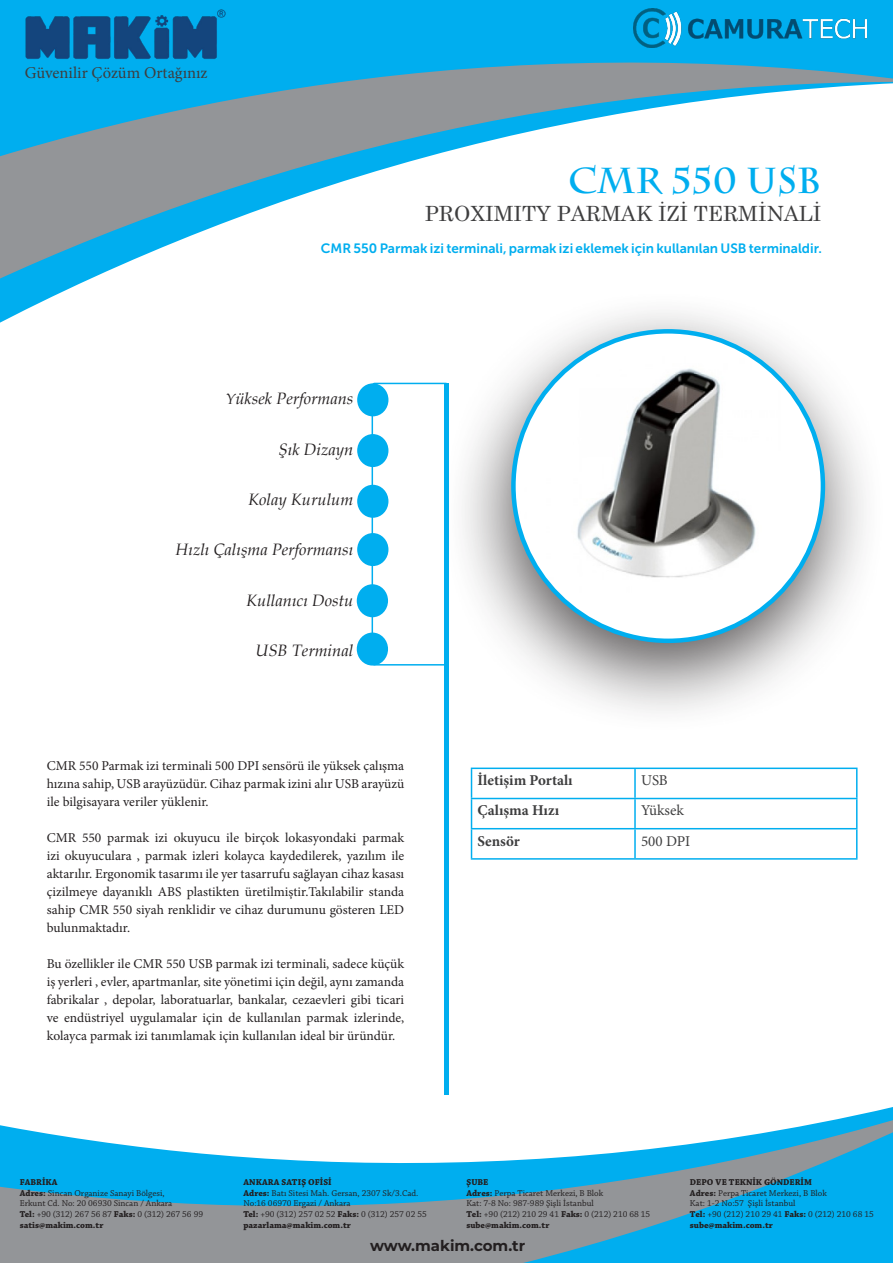
<style>
.page{position:relative;width:893px;height:1263px;background:#fff}
.page>*{position:absolute;margin:0;border:0;box-sizing:border-box;transform-origin:0 0}
.t1{font:700 36px "Charlemagne Std";color:#00aeef}
.t2{font:21px "Century Schoolbook";color:#3e3e3f}
.t3{font:italic 16.5px "Book Antiqua";color:#231f20}
.t4{font:16.5px "Minion Pro";color:#3e3e3f}
.t5{font:700 15px "Minion Pro";color:#3e3e3f}
.t6{font:700 15px "Montserrat";color:#231f20}
.t7{font:15px "Minion Pro";color:#3e3e3f}
.t8{font:13.5px/18px "Minion Pro";color:#231f20;text-align:justify}
.t9{font:13.5px "Museo Sans 700";color:#00aeef}
.t10{font:9px/10.8px "Chaparral Pro";color:#231f20}
.t11{font:700 9px "Chaparral Pro";color:#231f20}
.s1{font-size:15px}
.s2{font-weight:700}
</style>
<div class="page">
<svg style="left:0;top:186px;width:329px;height:124px"></svg>
<svg style="left:0;top:0;width:893px;height:186px"></svg>
<hr style="left:444px;top:383px;width:4px;height:711px;background:#00aeef">
<div style="left:442px;top:289px;width:444px;height:445px;background:#231f20;opacity:.75"></div>
<svg style="left:513px;top:331px;width:310px;height:310px"></svg>
<img style="left:520px;top:336px;width:290px;height:294px">
<svg style="left:0;top:1088px;width:893px;height:175px"></svg>
<img style="left:23px;top:7px;width:204px;height:55px">
<hr style="left:635px;top:767px;width:222px;height:2px;background:#00aeef">
<hr style="left:635px;top:798px;width:222px;height:1px;background:#00aeef">
<hr style="left:635px;top:828px;width:222px;height:1px;background:#00aeef">
<svg style="left:856px;top:769px;width:1px;height:89px"></svg>
<hr style="left:635px;top:858px;width:222px;height:2px;background:#00aeef">
<hr style="left:471px;top:767px;width:164px;height:2px;background:#00aeef">
<hr style="left:634px;top:769px;width:2px;height:29px;background:#00aeef">
<hr style="left:471px;top:798px;width:164px;height:1px;background:#00aeef">
<hr style="left:634px;top:799px;width:2px;height:29px;background:#00aeef">
<hr style="left:471px;top:828px;width:164px;height:1px;background:#00aeef">
<svg style="left:471px;top:769px;width:1px;height:89px"></svg>
<hr style="left:634px;top:829px;width:2px;height:29px;background:#00aeef">
<hr style="left:471px;top:858px;width:164px;height:2px;background:#00aeef">
<svg style="left:371px;top:382px;width:77px;height:284px"></svg>
<div style="left:357px;top:434px;width:31px;height:33px;background:#00aeef;border-radius:50%"></div>
<div style="left:357px;top:485px;width:31px;height:33px;background:#00aeef;border-radius:50%"></div>
<div style="left:357px;top:533px;width:31px;height:33px;background:#00aeef;border-radius:50%"></div>
<div style="left:357px;top:584px;width:31px;height:33px;background:#00aeef;border-radius:50%"></div>
<div style="left:357px;top:632px;width:31px;height:33px;background:#00aeef;border-radius:50%"></div>
<div style="left:357px;top:383px;width:31px;height:33px;background:#00aeef;border-radius:50%"></div>
<img style="left:634px;top:8px;width:232px;height:39px">
<p class="t4" style="left:25px;top:61px;width:184px">Güvenilir Çözüm Ortağınız</p>
<p class="t1" style="left:568px;top:159px;width:255px">CMR 550 USB</p>
<p class="t2" style="left:425px;top:196px;width:398px">PROXIMITY PARMAK İZİ TERMİNALİ</p>
<p class="t9" style="left:321px;top:241px;width:503px">CMR 550 Parmak izi terminali, parmak izi eklemek için kullanılan USB terminaldir.</p>
<p class="t3" style="left:225px;top:387px;width:129px"><span class="s1">Y</span>üksek Performans</p>
<p class="t3" style="left:279px;top:437px;width:76px">Şık Dizayn</p>
<p class="t3" style="left:248px;top:488px;width:106px">Kolay Kurulum</p>
<p class="t3" style="left:176px;top:538px;width:179px">Hızlı Çalışma Performansı</p>
<p class="t3" style="left:246px;top:588px;width:109px">Kullanıcı Dostu</p>
<p class="t3" style="left:256px;top:639px;width:99px">USB Terminal</p>
<p class="t8" style="left:47px;top:757px;width:359px">CMR 550 Parmak izi terminali 500 DPI sensörü ile yüksek çalışma hızına sahip, USB arayüzüdür. Cihaz parmak izini alır USB arayüzü ile bilgisayara veriler yüklenir.</p>
<p class="t8" style="left:47px;top:829px;width:359px">CMR 550 parmak izi okuyucu ile birçok lokasyondaki parmak izi okuyuculara , parmak izleri kolayca kaydedilerek, yazılım ile aktarılır. Ergonomik tasarımı ile yer tasarrufu sağlayan cihaz kasası çizilmeye dayanıklı ABS plastikten üretilmiştir.Takılabilir standa sahip CMR 550 siyah renklidir ve cihaz durumunu gösteren LED bulunmaktadır.</p>
<p class="t8" style="left:47px;top:955px;width:359px">Bu özellikler ile CMR 550 USB parmak izi terminali, sadece küçük iş yerleri , evler, apartmanlar, site yönetimi için değil, aynı zamanda fabrikalar , depolar, laboratuarlar, bankalar, cezaevleri gibi ticari ve endüstriyel uygulamalar için de kullanılan parmak izlerinde, kolayca parmak izi tanımlamak için kullanılan ideal bir üründür.</p>
<p class="t5" style="left:477px;top:770px;width:97px">İletişim Portalı</p>
<p class="t7" style="left:641px;top:770px;width:28px">USB</p>
<p class="t5" style="left:477px;top:800px;width:83px">Çalışma Hızı</p>
<p class="t7" style="left:641px;top:800px;width:44px">Yüksek</p>
<p class="t5" style="left:477px;top:830px;width:44px">Sensör</p>
<p class="t7" style="left:641px;top:831px;width:51px">500 DPI</p>
<p class="t11" style="left:20px;top:1177px;width:39px">FABRİKA</p>
<p class="t10" style="left:20px;top:1188px;width:146px"><span class="s2">Adres:</span> Sincan Organize Sanayi Bölgesi,</p>
<p class="t10" style="left:20px;top:1198px;width:154px">Erkunt Cd. No: 20 06930 Sincan / Ankara</p>
<p class="t10" style="left:20px;top:1209px;width:185px"><span class="s2">Tel:</span> +90 (312) 267 56 87 <span class="s2">Faks:</span> 0 (312) 267 56 99</p>
<p class="t11" style="left:20px;top:1220px;width:85px">satis@makim.com.tr</p>
<p class="t11" style="left:243px;top:1177px;width:90px">ANKARA SATIŞ OFİSİ</p>
<p class="t10" style="left:243px;top:1188px;width:176px"><span class="s2">Adres:</span> Batı Sitesi Mah. Gersan, 2307 Sk/3.Cad.<br>No:16 06970 Ergazi / Ankara</p>
<p class="t10" style="left:243px;top:1209px;width:185px"><span class="s2">Tel:</span> +90 (312) 257 02 52 <span class="s2">Faks:</span> 0 (312) 257 02 55</p>
<p class="t11" style="left:243px;top:1220px;width:109px">pazarlama@makim.com.tr</p>
<p class="t11" style="left:466px;top:1177px;width:23px">ŞUBE</p>
<p class="t10" style="left:466px;top:1188px;width:138px"><span class="s2">Adres:</span> Perpa Ticaret Merkezi, B Blok<br>Kat: 7-8 No: 987-989 Şişli İstanbul</p>
<p class="t10" style="left:466px;top:1209px;width:185px"><span class="s2">Tel:</span> +90 (212) 210 29 41 <span class="s2">Faks:</span> 0 (212) 210 68 15</p>
<p class="t11" style="left:466px;top:1220px;width:85px">sube@makim.com.tr</p>
<p class="t11" style="left:690px;top:1177px;width:124px">DEPO VE TEKNİK GÖNDERİM</p>
<p class="t10" style="left:690px;top:1188px;width:138px"><span class="s2">Adres:</span> Perpa Ticaret Merkezi, B Blok<br>Kat: 1-2 No:57 Şişli İstanbul</p>
<p class="t10" style="left:690px;top:1209px;width:185px"><span class="s2">Tel:</span> +90 (212) 210 29 41 <span class="s2">Faks:</span> 0 (212) 210 68 15</p>
<p class="t11" style="left:690px;top:1220px;width:85px">sube@makim.com.tr</p>
<p class="t6" style="left:370px;top:1235px;width:157px">www.makim.com.tr</p>
</div>
